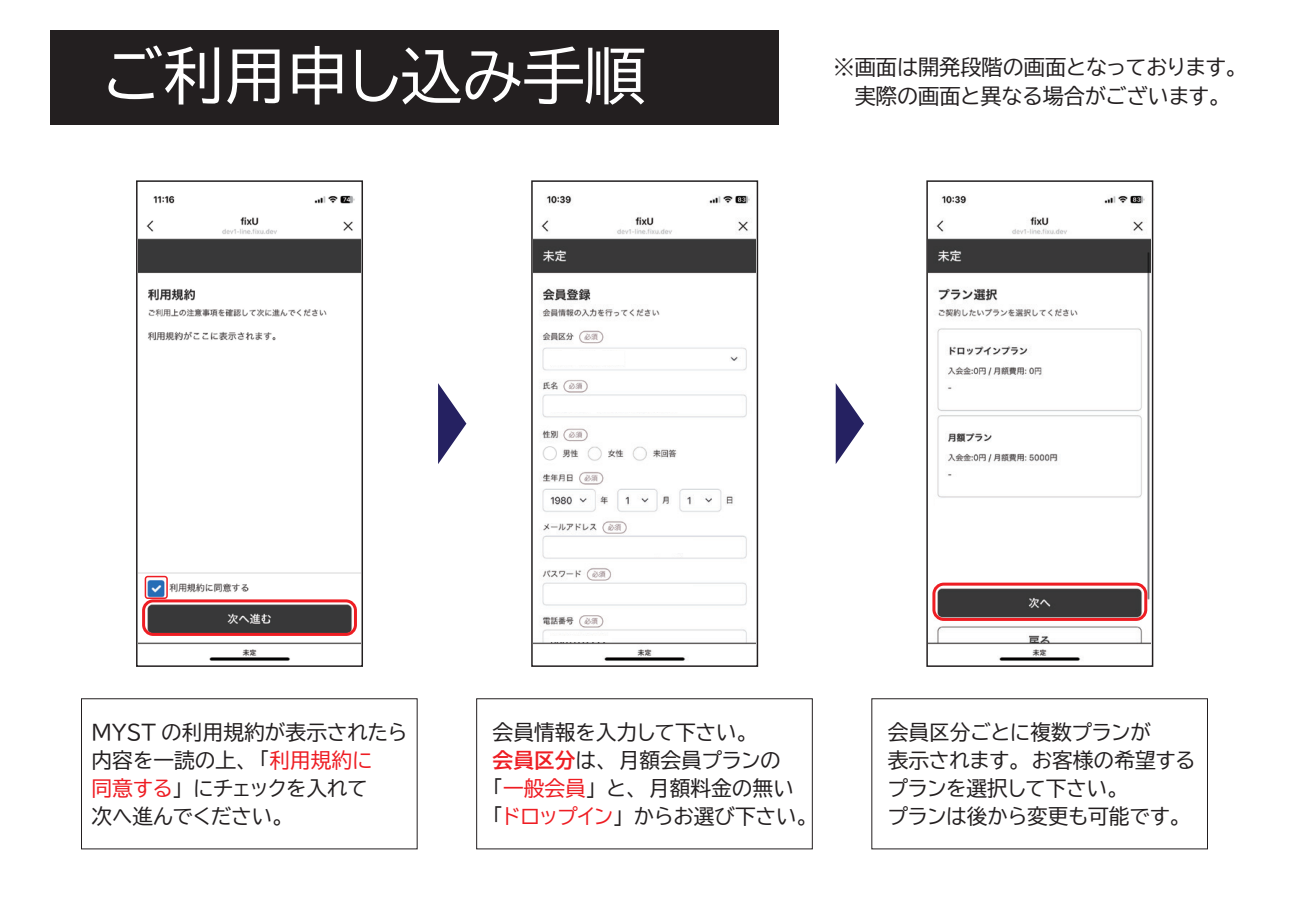
<style>
.page{position:relative;width:1289px;height:919px;background:#fff}
.page>*{position:absolute;margin:0;border:0;box-sizing:border-box;transform-origin:0 0}
.t1{font:61.65px "BIZ UDP Gothic";color:#fff}
.t2{font:21.15px/28.7px "BIZ UDP Gothic";color:#231f20}
.t3{font:20.7px/28px "BIZ UDP Gothic";color:#231f20}
.s1{color:#ee1d23}
.s2{font-family:"BIZ UDP Gothic Bold";color:#ee1d23}
</style>
<div class="page">
<div style="left:50px;top:30px;width:729px;height:94px;background:#231f20"></div>
<div style="left:81px;top:698px;width:336px;height:151px;border:1px solid #231f20"></div>
<div style="left:476px;top:698px;width:336px;height:151px;border:1px solid #231f20"></div>
<div style="left:871px;top:698px;width:336px;height:151px;border:1px solid #231f20"></div>
<img style="left:139px;top:195px;width:221px;height:466px">
<img style="left:534px;top:195px;width:221px;height:466px">
<img style="left:929px;top:195px;width:221px;height:466px">
<div style="left:935px;top:499px;width:208px;height:85px;background:#fff"></div>
<div style="left:550px;top:351px;width:73px;height:14px;background:#fff"></div>
<div style="left:550px;top:398px;width:127px;height:14px;background:#fff"></div>
<div style="left:550px;top:539px;width:142px;height:14px;background:#fff"></div>
<div style="left:550px;top:584px;width:142px;height:14px;background:#fff"></div>
<div style="left:549px;top:636px;width:62px;height:5px;background:#fff"></div>
<img style="left:539px;top:444px;width:20px;height:18px">
<div style="left:144px;top:244px;width:32px;height:20px;background:#383839"></div>
<div style="left:142px;top:599px;width:215px;height:37px;border:3px solid #ee1d23;border-radius:10px"></div>
<div style="left:932px;top:582px;width:215px;height:39px;border:3px solid #ee1d23;border-radius:10px"></div>
<div style="left:145px;top:575px;width:23px;height:24px;border:2px solid #ee1d23;border-radius:2px"></div>
<svg style="left:438px;top:383px;width:28px;height:81px"></svg>
<svg style="left:835px;top:383px;width:29px;height:81px"></svg>
<div style="left:136px;top:180px;width:227px;height:486px;border:2px solid #231f20"></div>
<div style="left:531px;top:180px;width:227px;height:486px;border:2px solid #231f20"></div>
<div style="left:926px;top:180px;width:227px;height:486px;border:2px solid #231f20"></div>
<h1 class="t1" style="left:103px;top:44px;width:544px">ご利用申し込み手順</h1>
<p class="t2" style="left:833px;top:53px;width:406px">※画面は開発段階の画面となっております。　 実際の画面と異なる場合がございます。</p>
<p class="t3" style="left:92px;top:717px;width:317px">MYST の利用規約が表示されたら内容を一読の上、「<span class="s1">利用規約に<br>同意する</span>」にチェックを入れて<br>次へ進んでください。</p>
<p class="t3" style="left:492px;top:717px;width:318px">会員情報を入力して下さい。<br><span class="s2">会員区分</span>は、月額会員プランの<br>「<span class="s1">一般会員</span>」と、月額料金の無い「<span class="s1">ドロップイン</span>」からお選び下さい。</p>
<p class="t3" style="left:887px;top:717px;width:309px">会員区分ごとに複数プランが<br>表示されます。お客様の希望するプランを選択して下さい。<br>プランは後から変更も可能です。</p>
</div>
